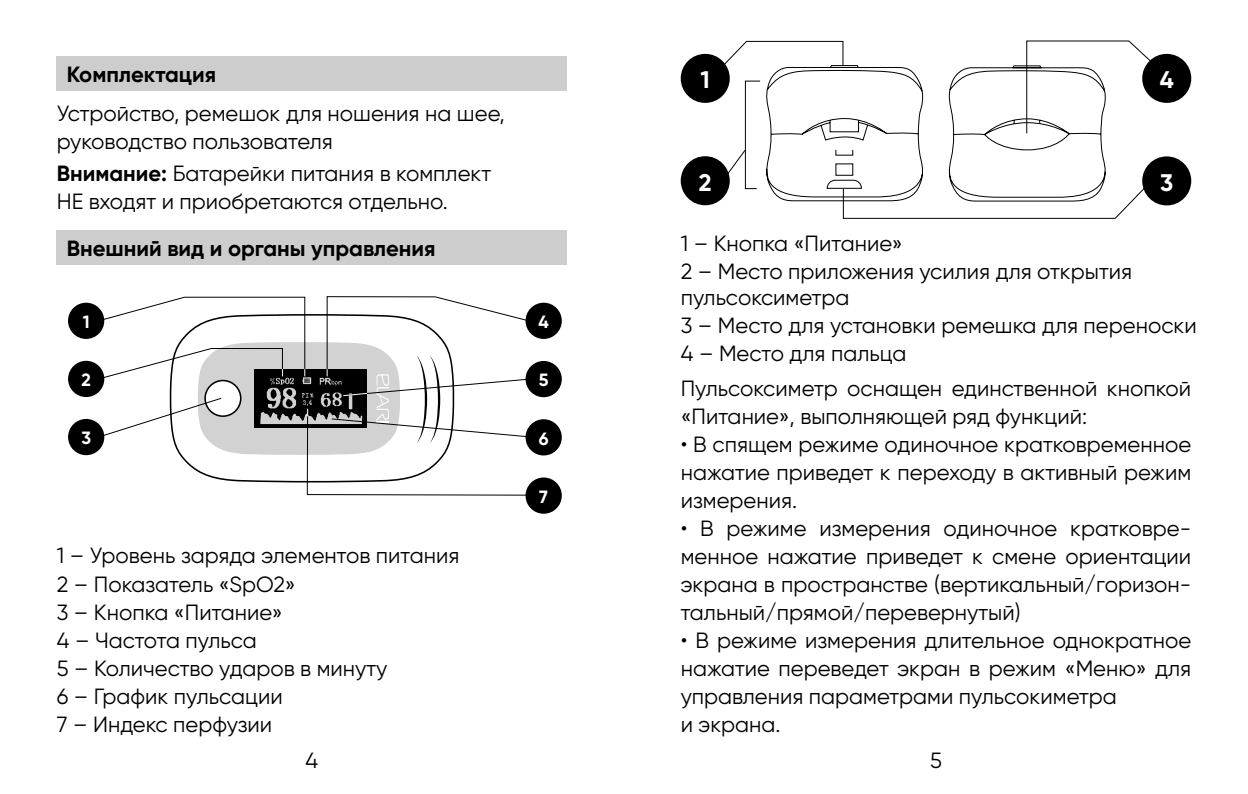
<style>
.page{position:relative;width:1248px;height:794px;background:#fff}
.page>*{position:absolute;margin:0;border:0;box-sizing:border-box;transform-origin:0 0}
.t1{font:700 24px "Gilroy";color:#fff}
.t2{font:22px/28px "Gilroy";color:#000}
.t3{font:700 22px "Gilroy";color:#000}
.t4{font:700 17.6px "Gilroy";color:#fff}
.s1{font-weight:700}
</style>
<div class="page">
<div style="left:57px;top:57px;width:510px;height:34px;background:#cdcdcd"></div>
<div style="left:57px;top:231px;width:510px;height:34px;background:#cdcdcd"></div>
<div style="left:1142px;top:54px;width:49px;height:49px;background:#000;border-radius:50%"></div>
<div style="left:1142px;top:156px;width:49px;height:49px;background:#000;border-radius:50%"></div>
<div style="left:680px;top:54px;width:49px;height:49px;background:#000;border-radius:50%"></div>
<div style="left:680px;top:156px;width:49px;height:49px;background:#000;border-radius:50%"></div>
<div style="left:68px;top:303px;width:36px;height:36px;background:#000;border-radius:50%"></div>
<div style="left:525px;top:303px;width:36px;height:36px;background:#000;border-radius:50%"></div>
<div style="left:68px;top:361px;width:36px;height:36px;background:#000;border-radius:50%"></div>
<div style="left:525px;top:361px;width:36px;height:36px;background:#000;border-radius:50%"></div>
<div style="left:68px;top:419px;width:36px;height:36px;background:#000;border-radius:50%"></div>
<div style="left:525px;top:419px;width:36px;height:36px;background:#000;border-radius:50%"></div>
<div style="left:525px;top:477px;width:36px;height:37px;background:#000;border-radius:50%"></div>
<svg style="left:766px;top:65px;width:340px;height:137px"></svg>
<svg style="left:715px;top:41px;width:128px;height:32px"></svg>
<svg style="left:721px;top:80px;width:39px;height:109px"></svg>
<svg style="left:842px;top:180px;width:310px;height:39px"></svg>
<svg style="left:1025px;top:40px;width:130px;height:94px"></svg>
<svg style="left:98px;top:296px;width:434px;height:200px"></svg>
<p class="t3" style="left:67px;top:61px;width:151px">Комплектация</p>
<p class="t2" style="left:57px;top:99px;width:449px">Устройство, ремешок для ношения на шее, руководство пользователя</p>
<p class="t2" style="left:57px;top:159px;width:436px"><span class="s1">Внимание:</span> Батарейки питания в комплект<br>НЕ входят и приобретаются отдельно.</p>
<p class="t3" style="left:67px;top:235px;width:370px">Внешний вид и органы управления</p>
<p class="t4" style="left:83px;top:311px;width:8px">1</p>
<p class="t4" style="left:538px;top:311px;width:12px">4</p>
<p class="t4" style="left:81px;top:369px;width:11px">2</p>
<p class="t4" style="left:538px;top:369px;width:11px">5</p>
<p class="t4" style="left:81px;top:427px;width:11px">3</p>
<p class="t4" style="left:538px;top:427px;width:11px">6</p>
<p class="t2" style="left:57px;top:541px;width:404px">1 – Уровень заряда элементов питания<br>2 – Показатель «SpO2»<br>3 – Кнопка «Питание»<br>4 – Частота пульса<br>5 – Количество ударов в минуту<br>6 – График пульсации<br>7 – Индекс перфузии</p>
<p class="t4" style="left:539px;top:486px;width:10px">7</p>
<p class="t1" style="left:700px;top:65px;width:11px">1</p>
<p class="t1" style="left:698px;top:167px;width:14px">2</p>
<p class="t1" style="left:1159px;top:65px;width:15px">4</p>
<p class="t1" style="left:1160px;top:167px;width:15px">3</p>
<p class="t2" style="left:680px;top:229px;width:517px">1 – Кнопка «Питание»<br>2 – Место приложения усилия для открытия пульсоксиметра<br>3 – Место для установки ремешка для переноски<br>4 – Место для пальца</p>
<p class="t2" style="left:680px;top:374px;width:512px">Пульсоксиметр оснащен единственной кнопкой «Питание», выполняющей ряд функций:</p>
<p class="t2" style="left:680px;top:430px;width:512px;text-align:justify">• В спящем режиме одиночное кратковременное нажатие приведет к переходу в активный режим измерения.</p>
<p class="t2" style="left:680px;top:514px;width:512px;text-align:justify">• В режиме измерения одиночное кратковре&shy;менное нажатие приведет к смене ориентации экрана в пространстве (вертикальный/горизон&shy;тальный/прямой/перевернутый)</p>
<p class="t2" style="left:680px;top:626px;width:512px">• В режиме измерения длительное однократное нажатие переведет экран в режим «Меню» для управления параметрами пульсокиметра<br>и экрана.</p>
<p class="t2" style="left:305px;top:746px;width:14px">4</p>
<p class="t2" style="left:929px;top:746px;width:13px">5</p>
</div>
